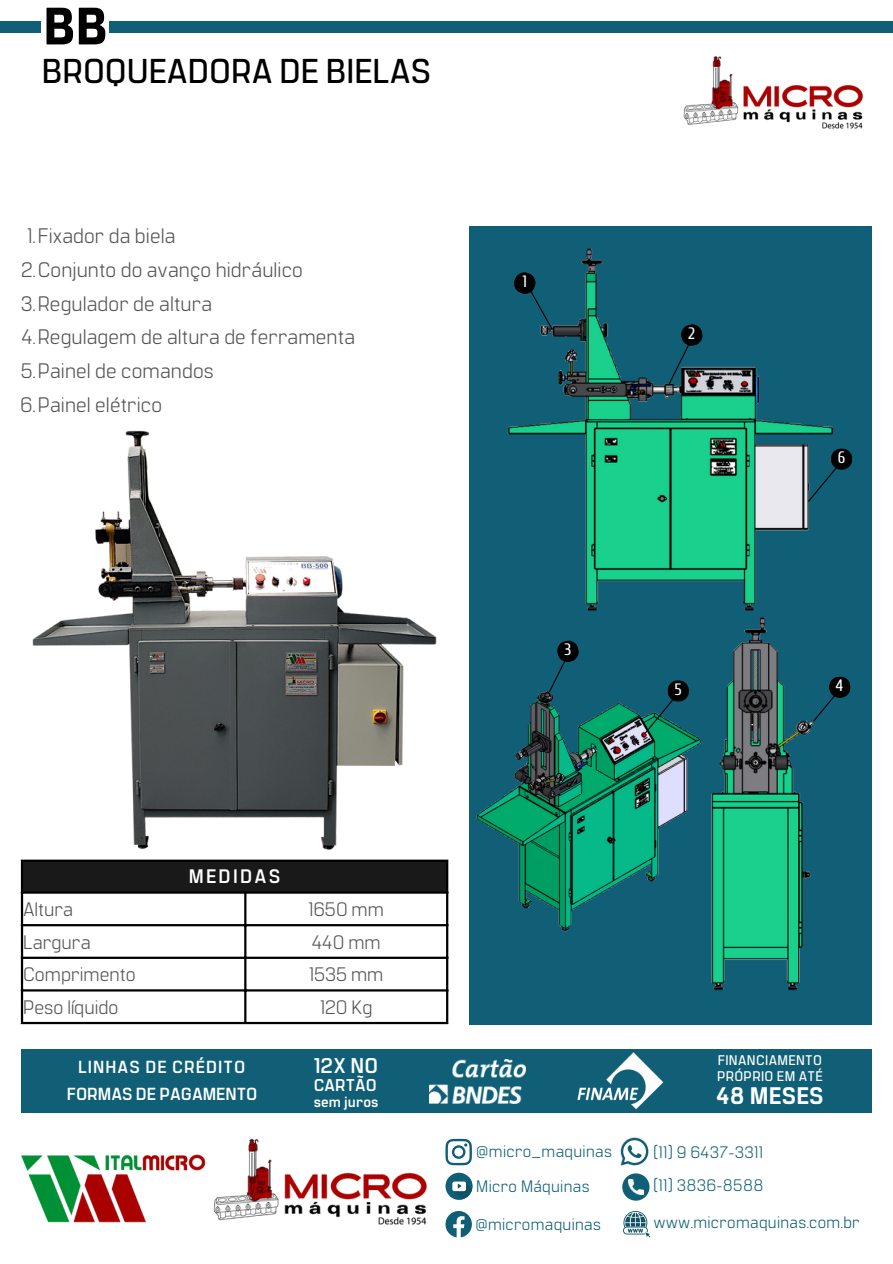
<style>
.page{position:relative;width:893px;height:1264px;background:#fff}
.page>*{position:absolute;margin:0;border:0;box-sizing:border-box;transform-origin:0 0}
.t1{font:800 52.5px "Manifold CF";color:#000}
.t2{font:600 34.5px "Manifold CF";color:#000}
.t3{font:800 23.85px "Manifold CF";letter-spacing:.01em;color:#fff}
.t4{font:700 21.3px "Manifold CF";color:#fff}
.t5{font:21px "Manifold CF";letter-spacing:.005em;color:#545454}
.t6{font:19.5px "Manifold CF";color:#545454}
.t7{font:700 19.5px "Manifold CF";letter-spacing:.115em;color:#fff}
.t8{font:700 17.55px "Manifold CF";color:#fff}
.t9{font:700 17.55px "Manifold CF";letter-spacing:.06em;color:#fff}
.t10{font:700 17.1px "Manifold CF";letter-spacing:.01em;color:#fff}
.t11{font:16.65px "Manifold CF";letter-spacing:.02em;color:#105f76}
.t12{font:16.5px "Cuprum";color:#fff}
.t13{font:700 14.85px "Manifold CF";letter-spacing:.01em;color:#fff}
.t14{font:600 13.95px/15.8px "Manifold CF";letter-spacing:.025em;color:#fff}
</style>
<div class="page">
<img style="left:683px;top:56px;width:181px;height:73px">
<div style="left:469px;top:226px;width:402px;height:798px;background:#105f76"></div>
<div style="left:22px;top:860px;width:425px;height:32px;background:#191919"></div>
<hr style="left:21px;top:861px;width:2px;height:160px;background:#000">
<hr style="left:244px;top:893px;width:2px;height:128px;background:#000">
<hr style="left:446px;top:861px;width:2px;height:160px;background:#000">
<hr style="left:21px;top:859px;width:427px;height:2px;background:#000">
<hr style="left:21px;top:891px;width:427px;height:2px;background:#000">
<hr style="left:21px;top:924px;width:427px;height:2px;background:#000">
<hr style="left:21px;top:956px;width:427px;height:2px;background:#000">
<hr style="left:21px;top:989px;width:427px;height:2px;background:#000">
<hr style="left:21px;top:1021px;width:427px;height:3px;background:#000">
<div style="left:622px;top:1173px;width:27px;height:27px;background:#105f76;border-radius:50%"></div>
<img style="left:628px;top:1179px;width:15px;height:15px">
<svg style="left:445px;top:1172px;width:27px;height:27px"></svg>
<svg style="left:449px;top:1176px;width:24px;height:24px"></svg>
<svg style="left:620px;top:1137px;width:28px;height:28px"></svg>
<svg style="left:445px;top:1138px;width:27px;height:27px"></svg>
<svg style="left:445px;top:1211px;width:27px;height:26px"></svg>
<svg style="left:623px;top:1211px;width:27px;height:26px"></svg>
<div style="left:21px;top:1049px;width:850px;height:63px;background:#105f76"></div>
<img style="left:207px;top:1084px;width:226px;height:141px">
<img style="left:21px;top:1112px;width:185px;height:111px">
<img style="left:430px;top:1059px;width:95px;height:44px">
<img style="left:577px;top:1052px;width:87px;height:58px">
<div style="left:0;top:21px;width:892px;height:12px;background:#105f76"></div>
<div style="left:41px;top:6px;width:67px;height:138px;background:#fff"></div>
<svg style="left:551px;top:640px;width:28px;height:47px"></svg>
<svg style="left:817px;top:697px;width:17px;height:21px"></svg>
<div style="left:828px;top:676px;width:22px;height:22px;background:#000;border-radius:50%"></div>
<img style="left:507px;top:248px;width:326px;height:363px">
<img style="left:704px;top:609px;width:113px;height:382px">
<img style="left:476px;top:687px;width:225px;height:245px">
<svg style="left:667px;top:323px;width:36px;height:62px"></svg>
<svg style="left:806px;top:466px;width:30px;height:37px"></svg>
<div style="left:830px;top:448px;width:22px;height:22px;background:#000;border-radius:50%"></div>
<svg style="left:512px;top:271px;width:41px;height:60px"></svg>
<img style="left:32px;top:430px;width:405px;height:420px">
<svg style="left:643px;top:698px;width:31px;height:37px"></svg>
<div style="left:667px;top:680px;width:22px;height:21px;background:#000;border-radius:50%"></div>
<p class="t1" style="left:43px;top:-8px;width:66px">BB</p>
<p class="t2" style="left:42px;top:48px;width:390px">BROQUEADORA DE BIELAS</p>
<p class="t5" style="left:27px;top:222px;width:150px">1.Fixador da biela</p>
<p class="t5" style="left:21px;top:256px;width:283px">2.Conjunto do avanço hidráulico</p>
<p class="t5" style="left:21px;top:289px;width:193px">3.Regulador de altura</p>
<p class="t5" style="left:21px;top:323px;width:335px">4.Regulagem de altura de ferramenta</p>
<p class="t5" style="left:21px;top:357px;width:194px">5.Painel de comandos</p>
<p class="t5" style="left:20px;top:391px;width:143px">6.Painel elétrico</p>
<p class="t12" style="left:522px;top:272px;width:6px">1</p>
<p class="t12" style="left:688px;top:324px;width:8px">2</p>
<p class="t12" style="left:837px;top:448px;width:9px">6</p>
<p class="t12" style="left:564px;top:640px;width:8px">3</p>
<p class="t12" style="left:674px;top:680px;width:9px">5</p>
<p class="t12" style="left:748px;top:709px;width:6px">_</p>
<p class="t12" style="left:835px;top:676px;width:9px">4</p>
<p class="t7" style="left:189px;top:863px;width:93px">MEDIDAS</p>
<p class="t6" style="left:23px;top:896px;width:52px">Altura</p>
<p class="t6" style="left:308px;top:896px;width:77px">1650 mm</p>
<p class="t6" style="left:23px;top:929px;width:69px">Largura</p>
<p class="t6" style="left:312px;top:929px;width:70px">440 mm</p>
<p class="t6" style="left:23px;top:961px;width:114px">Comprimento</p>
<p class="t6" style="left:309px;top:961px;width:76px">1535 mm</p>
<p class="t6" style="left:23px;top:994px;width:97px">Peso líquido</p>
<p class="t6" style="left:320px;top:994px;width:54px">120 Kg</p>
<p class="t9" style="left:78px;top:1055px;width:169px">LINHAS DE CRÉDITO</p>
<p class="t8" style="left:67px;top:1082px;width:192px">FORMAS DE PAGAMENTO</p>
<p class="t14" style="left:717px;top:1051px;width:107px">FINANCIAMENTO<br>PRÓPRIO EM ATÉ</p>
<p class="t4" style="left:313px;top:1051px;width:66px">12X NO</p>
<p class="t10" style="left:313px;top:1073px;width:65px">CARTÃO</p>
<p class="t13" style="left:313px;top:1091px;width:66px">sem juros</p>
<p class="t3" style="left:716px;top:1079px;width:109px">48 MESES</p>
<p class="t11" style="left:476px;top:1140px;width:137px">@micro_maquinas</p>
<p class="t11" style="left:653px;top:1141px;width:111px">(11) 9 6437-3311</p>
<p class="t11" style="left:476px;top:1175px;width:115px">Micro Máquinas</p>
<p class="t11" style="left:475px;top:1212px;width:127px">@micromaquinas</p>
<p class="t11" style="left:653px;top:1174px;width:112px">(11) 3836-8588</p>
<p class="t11" style="left:653px;top:1211px;width:208px">www.micromaquinas.com.br</p>
</div>
